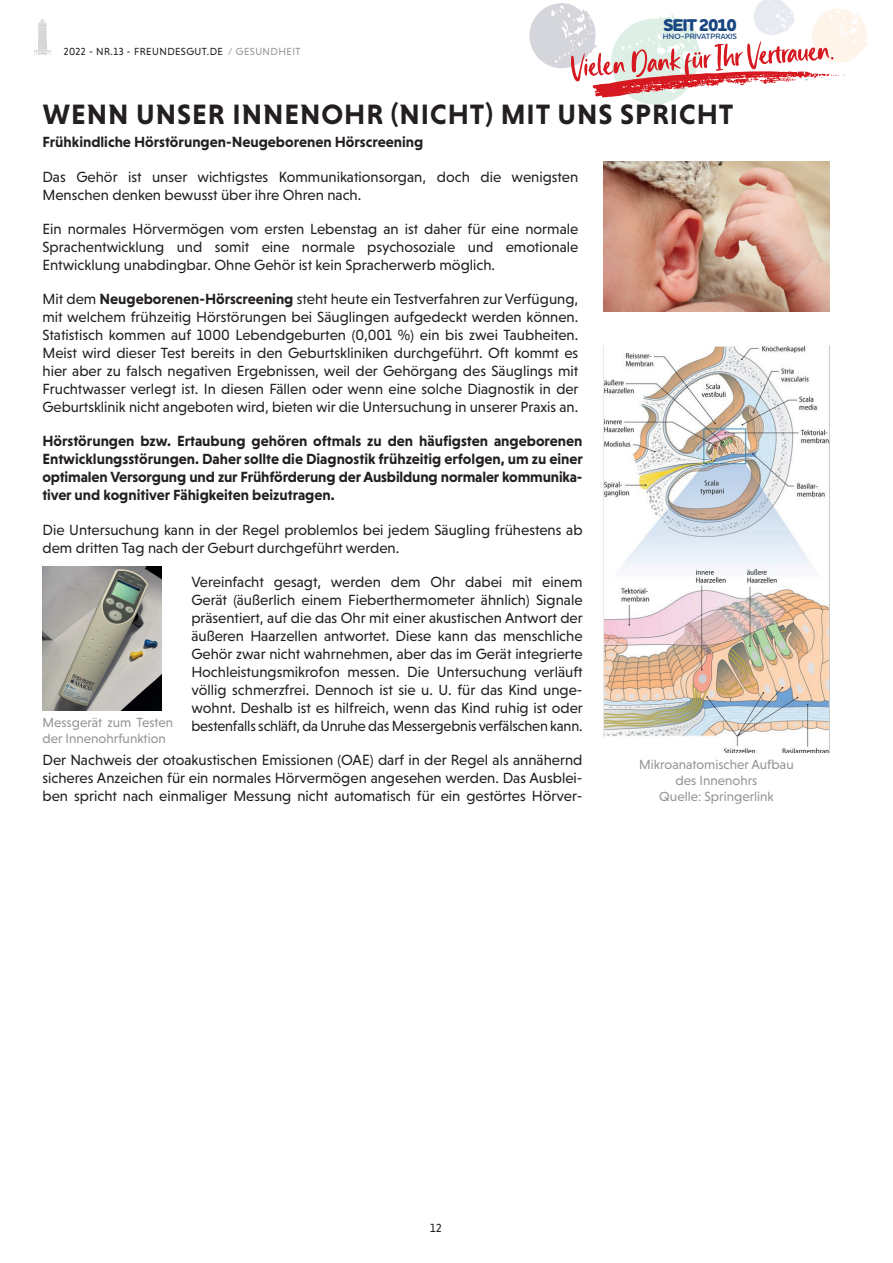
<style>
.page{position:relative;width:893px;height:1263px;background:#fff}
.page>*{position:absolute;margin:0;border:0;box-sizing:border-box;transform-origin:0 0}
.t1{font:700 28.5px "Niveau Grotesk";letter-spacing:.035em;color:#231f20}
.t2{font:800 17.4px "Houschka Rounded";letter-spacing:-.07em;color:#194782}
.t3{font:15px/18px "Niveau Grotesk";color:#231f20;text-align:justify}
.t4{font:700 15px/18px "Niveau Grotesk";color:#231f20;text-align:justify}
.t5{font:13.5px/16.2px "Niveau Grotesk";color:#939598}
.t6{font:12px "Niveau Grotesk";color:#231f20}
.t7{font:10.5px "Niveau Grotesk";letter-spacing:.04em;color:#231f20}
.t8{font:10.5px "Niveau Grotesk";letter-spacing:.04em;color:#939598}
.t9{font:600 7.8px "Houschka Rounded";color:#194782}
.s1{font-weight:700}
</style>
<div class="page">
<svg style="left:34px;top:19px;width:17px;height:36px"></svg>
<img style="left:754px;top:4px;width:40px;height:31px">
<img style="left:812px;top:9px;width:56px;height:53px">
<img style="left:617px;top:14px;width:81px;height:90px">
<img style="left:529px;top:3px;width:67px;height:65px">
<svg style="left:571px;top:41px;width:274px;height:57px"></svg>
<img style="left:604px;top:162px;width:225px;height:149px">
<img style="left:604px;top:345px;width:225px;height:408px">
<img style="left:43px;top:566px;width:119px;height:144px">
<p class="t2" style="left:663px;top:14px;width:75px">SEIT 2010</p>
<p class="t7" style="left:64px;top:46px;width:161px">2022 - NR.13 - FREUNDESGUT.DE</p>
<p class="t8" style="left:228px;top:46px;width:74px">/ GESUNDHEIT</p>
<p class="t9" style="left:663px;top:32px;width:76px">HNO-PRIVATPRAXIS</p>
<h1 class="t1" style="left:43px;top:98px;width:692px">WENN UNSER INNENOHR (NICHT) MIT UNS SPRICHT</h1>
<p class="t4" style="left:43px;top:132px;width:382px">Frühkindliche Hörstörungen-Neugeborenen Hörscreening</p>
<p class="t3" style="left:43px;top:167px;width:537px">Das Gehör ist unser wichtigstes Kommunikationsorgan, doch die wenigsten<br>Menschen denken bewusst über ihre Ohren nach.</p>
<p class="t3" style="left:43px;top:220px;width:537px">Ein normales Hörvermögen vom ersten Lebenstag an ist daher für eine normale Sprachentwicklung und somit eine normale psychosoziale und emotionale Entwicklung unabdingbar. Ohne Gehör ist kein Spracherwerb möglich.</p>
<p class="t3" style="left:43px;top:290px;width:538px">Mit dem <span class="s1">Neugeborenen-Hörscreening</span> steht heute ein Testverfahren zur Verfügung, mit welchem frühzeitig Hörstörungen bei Säuglingen aufgedeckt werden können.<br>Statistisch kommen auf 1000 Lebendgeburten (0,001 %) ein bis zwei Taubheiten.<br>Meist wird dieser Test bereits in den Geburtskliniken durchgeführt. Oft kommt es hier aber zu falsch negativen Ergebnissen, weil der Gehörgang des Säuglings mit Fruchtwasser verlegt ist. In diesen Fällen oder wenn eine solche Diagnostik in der Geburtsklinik nicht angeboten wird, bieten wir die Untersuchung in unserer Praxis an.</p>
<p class="t4" style="left:43px;top:432px;width:542px">Hörstörungen bzw. Ertaubung gehören oftmals zu den häufigsten angeborenen Entwicklungsstörungen. Daher sollte die Diagnostik frühzeitig erfolgen, um zu einer optimalen Versorgung und zur Frühförderung der Ausbildung normaler kommunika&shy;tiver und kognitiver Fähigkeiten beizutragen.</p>
<p class="t3" style="left:43px;top:520px;width:542px">Die Untersuchung kann in der Regel problemlos bei jedem Säugling frühestens ab dem dritten Tag nach der Geburt durchgeführt werden.</p>
<p class="t5" style="left:43px;top:714px;width:132px">Messgerät zum Testen der Innenohrfunktion</p>
<p class="t3" style="left:191px;top:573px;width:393px">Vereinfacht gesagt, werden dem Ohr dabei mit einem Gerät (äußerlich einem Fieberthermometer ähnlich) Signale präsentiert, auf die das Ohr mit einer akustischen Antwort der äußeren Haarzellen antwortet. Diese kann das menschliche Gehör zwar nicht wahrnehmen, aber das im Gerät integrierte Hochleistungsmikrofon messen. Die Untersuchung verläuft völlig schmerzfrei. Dennoch ist sie u. U. für das Kind unge&shy;wohnt. Deshalb ist es hilfreich, wenn das Kind ruhig ist oder bestenfalls schläft, da Unruhe das Messergebnis verfälschen kann.</p>
<p class="t3" style="left:43px;top:751px;width:542px">Der Nachweis der otoakustischen Emissionen (OAE) darf in der Regel als annähernd sicheres Anzeichen für ein normales Hörvermögen angesehen werden. Das Ausblei&shy;ben spricht nach einmaliger Messung nicht automatisch für ein gestörtes Hörver-</p>
<p class="t5" style="left:639px;top:756px;width:156px;text-align:center">Mikroanatomischer Aufbau des Innenohrs<br>Quelle: Springerlink</p>
<p class="t6" style="left:430px;top:1221px;width:13px">12</p>
</div>
